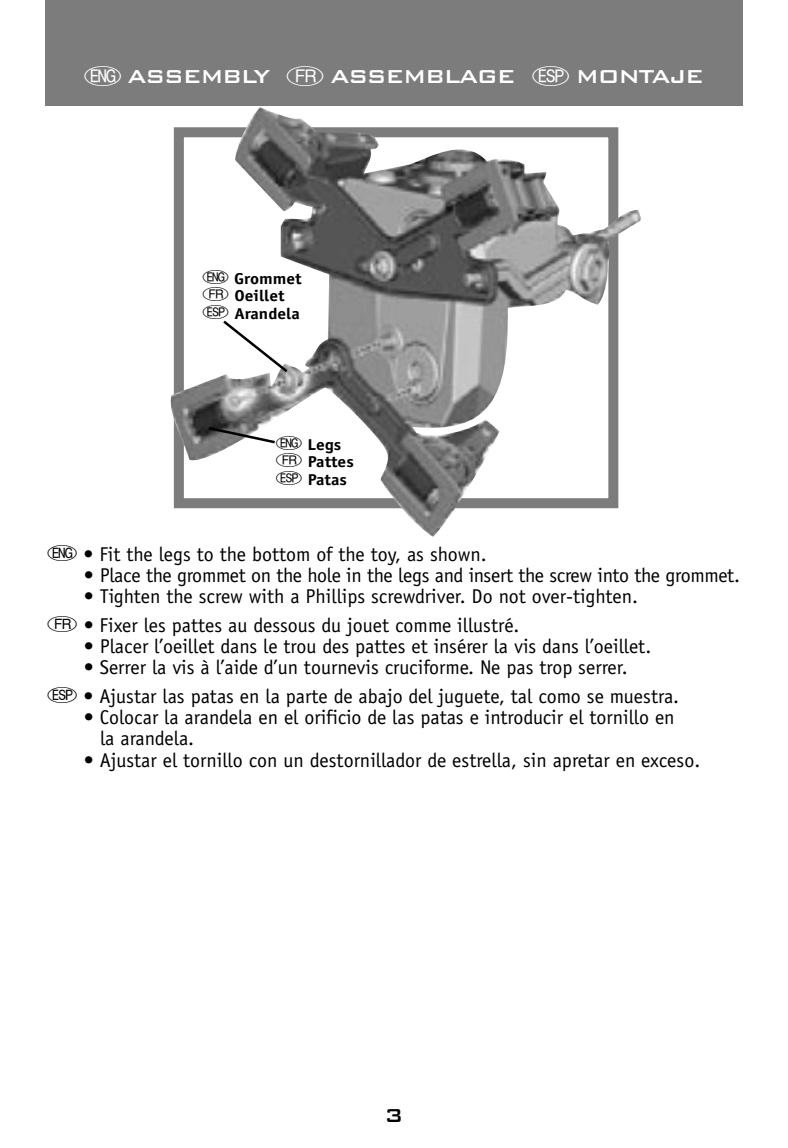
<style>
.page{position:relative;width:788px;height:1148px;background:#fff}
.page>*{position:absolute;margin:0;border:0;box-sizing:border-box;transform-origin:0 0}
.t1{font:500 25px "Bank Gothic BT";letter-spacing:-.05em;color:#fff}
.t2{font:500 25px "Bank Gothic BT";color:#000}
.Bullet_copy{font:20px/21.2px "Officina Sans";color:#000}
.Callouts{font:700 15.75px "Officina Sans";color:#000;scale:1.11 1}
.s1{font-family:"Ovalfont";font-weight:400}
.s2{font-family:"Ovalfont";font-weight:400;font-size:17.5px}
.s3{font-family:"Ovalfont"}
</style>
<div class="page">
<div style="left:45px;top:0;width:697px;height:106px;background:#7c7c7c"></div>
<img style="left:170px;top:107px;width:470px;height:430px">
<svg style="left:220px;top:318px;width:70px;height:57px"></svg>
<svg style="left:206px;top:425px;width:71px;height:20px"></svg>
<p class="t1" style="left:83px;top:63px;width:622px"><span class="s1">E</span> ASSEMBLY <span class="s1">F</span> ASSEMBLAGE <span class="s1">S</span> MONTAJE</p>
<p class="Callouts" style="left:202px;top:268px;width:91px"><span class="s2">E</span> Grommet</p>
<p class="Callouts" style="left:202px;top:286px;width:76px"><span class="s2">F</span> Oeillet</p>
<p class="Callouts" style="left:202px;top:303px;width:89px"><span class="s2">S</span> Arandela</p>
<p class="Callouts" style="left:275px;top:435px;width:61px"><span class="s2">E</span> Legs</p>
<p class="Callouts" style="left:275px;top:452px;width:72px"><span class="s2">F</span> Pattes</p>
<p class="Callouts" style="left:275px;top:470px;width:66px"><span class="s2">S</span> Patas</p>
<p class="Bullet_copy" style="left:47px;top:543px;width:441px"><span class="s3">E</span> • Fit the legs to the bottom of the toy, as shown.</p>
<p class="Bullet_copy" style="left:84px;top:565px;width:657px">• Place the grommet on the hole in the legs and insert the screw into the grommet.</p>
<p class="Bullet_copy" style="left:84px;top:586px;width:555px">• Tighten the screw with a Phillips screwdriver. Do not over-tighten.</p>
<p class="Bullet_copy" style="left:47px;top:614px;width:474px"><span class="s3">F</span> • Fixer les pattes au dessous du jouet comme illustré.</p>
<p class="Bullet_copy" style="left:84px;top:636px;width:569px">• Placer l’oeillet dans le trou des pattes et insérer la vis dans l’oeillet.</p>
<p class="Bullet_copy" style="left:84px;top:657px;width:545px">• Serrer la vis à l’aide d’un tournevis cruciforme. Ne pas trop serrer.</p>
<p class="Bullet_copy" style="left:47px;top:685px;width:633px"><span class="s3">S</span> • Ajustar las patas en la parte de abajo del juguete, tal como se muestra.</p>
<p class="Bullet_copy" style="left:100px;top:706px;width:576px;text-indent:-16px">• Colocar la arandela en el orificio de las patas e introducir el tornillo en la arandela.</p>
<p class="Bullet_copy" style="left:84px;top:749px;width:618px">• Ajustar el tornillo con un destornillador de estrella, sin apretar en exceso.</p>
<p class="t2" style="left:384px;top:1102px;width:21px">3</p>
</div>
